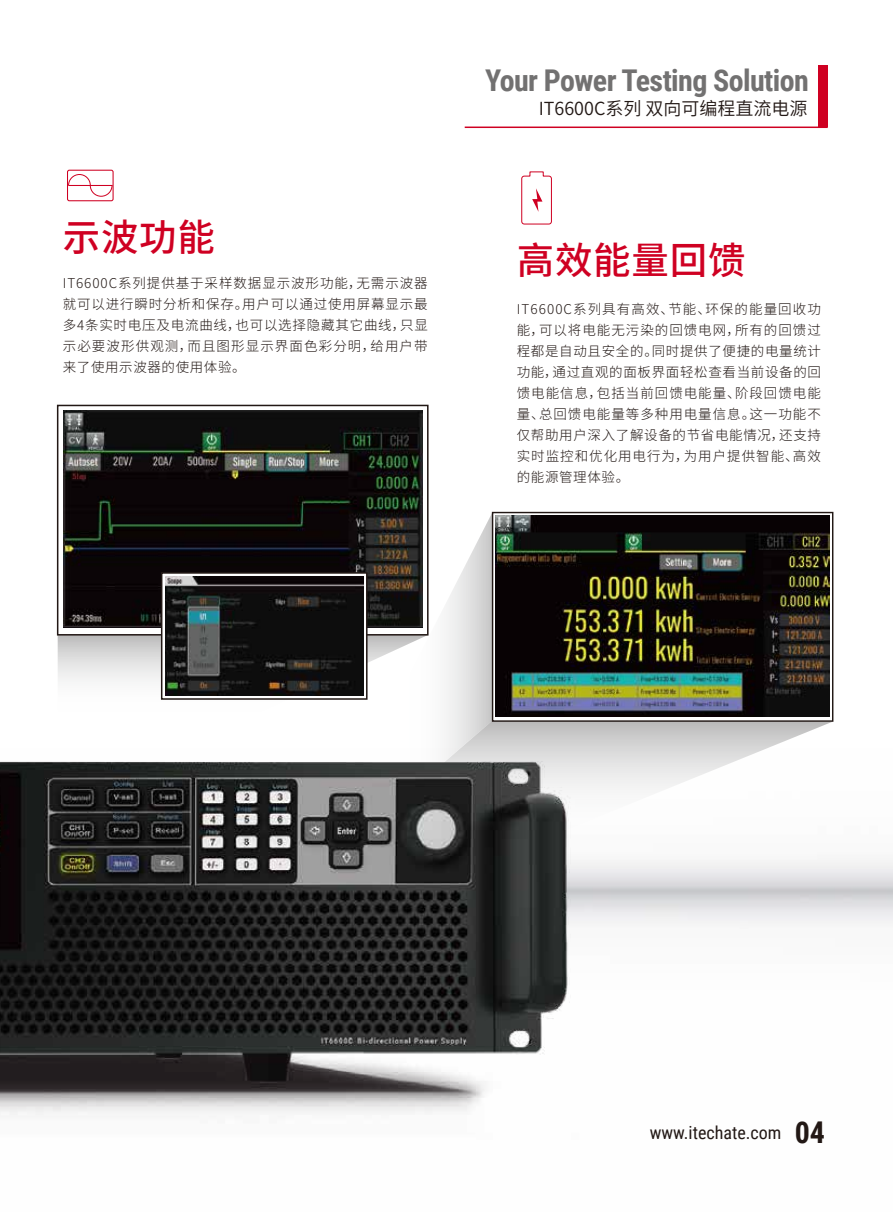
<style>
.page{position:relative;width:893px;height:1212px;background:#fff}
.page>*{position:absolute;margin:0;border:0;box-sizing:border-box;transform-origin:0 0}
.t1{font:500 37.5px "Source Han Sans CN";letter-spacing:.02em;color:#cf0022}
.t2{font:700 30px "Roboto Condensed";letter-spacing:-.02em;color:#727171}
.t3{font:18px "Roboto Condensed";color:#221815}
.t4{font:18px "Source Han Sans CN";color:#221815}
.t5{font:300 13.5px/21px "Source Han Sans CN";letter-spacing:.06em;color:#221815;text-align:justify}
.s1{font-weight:700;font-size:30px}
</style>
<div class="page">
<div style="left:818px;top:66px;width:10px;height:61px;background:#cf0022"></div>
<hr style="left:465px;top:127px;width:363px;height:1px;background:#cf0022">
<div style="left:67px;top:170px;width:47px;height:31px;border:1px solid #cf0022;border-radius:2px"></div>
<svg style="left:68px;top:174px;width:45px;height:23px"></svg>
<svg style="left:521px;top:171px;width:31px;height:54px"></svg>
<svg style="left:497px;top:722px;width:336px;height:142px"></svg>
<svg style="left:428px;top:512px;width:69px;height:223px"></svg>
<svg style="left:492px;top:512px;width:341px;height:210px"></svg>
<img style="left:495px;top:516px;width:334px;height:200px">
<svg style="left:58px;top:635px;width:370px;height:65px"></svg>
<div style="left:57px;top:405px;width:371px;height:230px;background:#fff;border:2px solid #221815"></div>
<img style="left:63px;top:410px;width:359px;height:217px">
<svg style="left:161px;top:572px;width:206px;height:128px"></svg>
<img style="left:165px;top:577px;width:198px;height:118px">
<img style="left:0;top:735px;width:585px;height:400px">
<h1 class="t1" style="left:63px;top:216px;width:154px">示波功能</h1>
<p class="t5" style="left:63px;top:273px;width:367px">IT6600C系列提供基于采样数据显示波形功能，无需示波器就可以进行瞬时分析和保存。用户可以通过使用屏幕显示最多4条实时电压及电流曲线，也可以选择隐藏其它曲线，只显示必要波形供观测，而且图形显示界面色彩分明，给用户带来了使用示波器的使用体验。</p>
<h2 class="t2" style="left:485px;top:60px;width:325px">Your Power Testing Solution</h2>
<h3 class="t4" style="left:539px;top:99px;width:270px">IT6600C系列 双向可编程直流电源</h3>
<h1 class="t1" style="left:517px;top:239px;width:230px">高效能量回馈</h1>
<p class="t5" style="left:517px;top:299px;width:306px">IT6600C系列具有高效、节能、环保的能量回收功能，可以将电能无污染的回馈电网，所有的回馈过程都是自动且安全的。同时提供了便捷的电量统计功能，通过直观的面板界面轻松查看当前设备的回馈电能信息，包括当前回馈电能量、阶段回馈电能量、总回馈电能量等多种用电量信息。这一功能不仅帮助用户深入了解设备的节省电能情况，还支持实时监控和优化用电行为，为用户提供智能、高效的能源管理体验。</p>
<h3 class="t3" style="left:650px;top:1120px;width:177px">www.itechate.com <span class="s1">04</span></h3>
</div>
